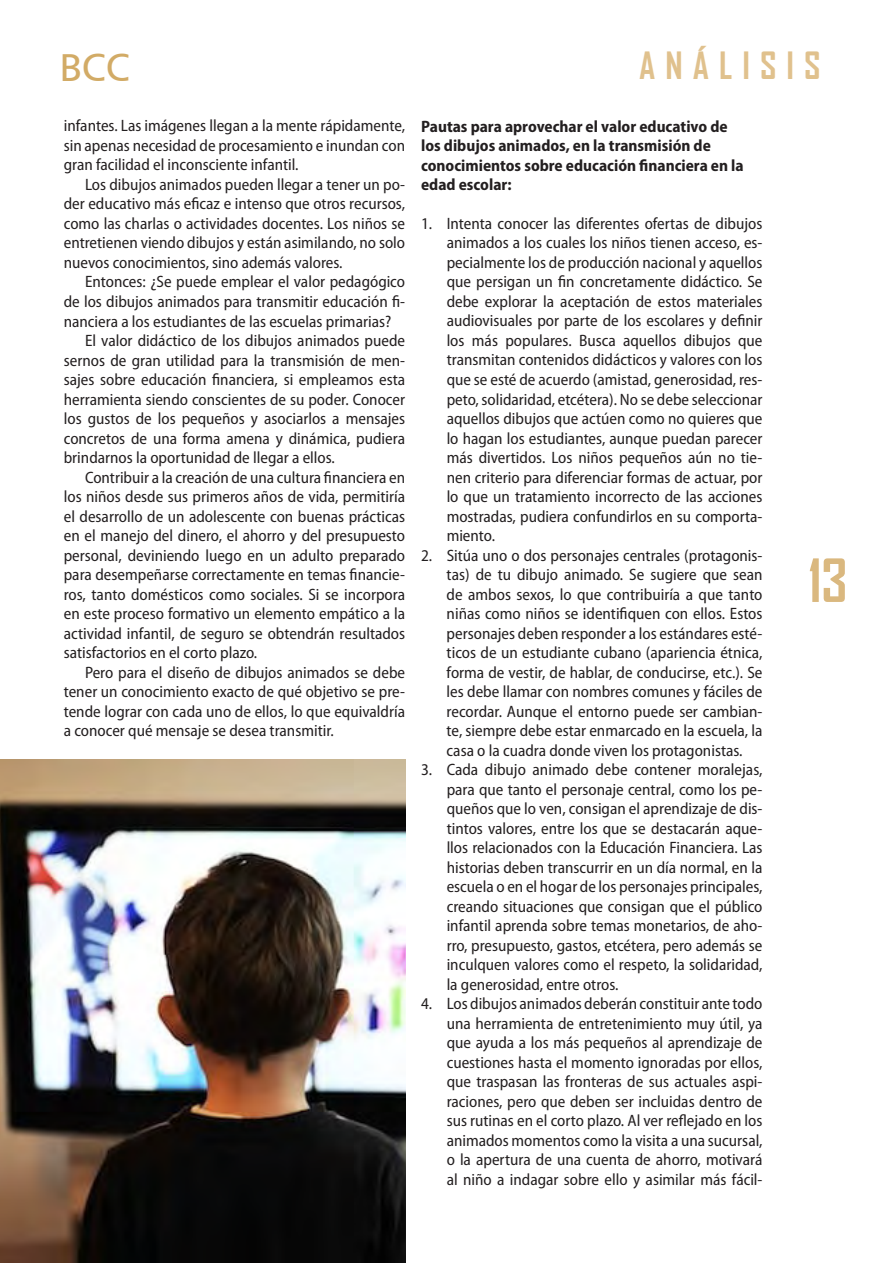
<style>
.page{position:relative;width:893px;height:1263px;background:#fff}
.page>*{position:absolute;margin:0;border:0;box-sizing:border-box;transform-origin:0 0}
.t1{font:700 57px "Agency FB";color:#dab87f}
.t2{font:39px "Humanist 777 BT Roman B";color:#d2ab66}
.t3{font:700 36px "Agency FB";letter-spacing:.28em;color:#e0c18d}
.CUERPO_BCC{font:semi-condensed 16.5px/19.5px "Myriad Pro";color:#231f20;text-align:justify}
.CUERPO_BCC-2{font:700 semi-condensed 16.5px/19.5px "Myriad Pro";color:#231f20}
</style>
<div class="page">
<img style="left:0;top:759px;width:405px;height:504px">
<h2 class="t2" style="left:60px;top:43px;width:72px">BCC</h2>
<h3 class="t3" style="left:639px;top:43px;width:183px">ANÁLISIS</h3>
<p class="CUERPO_BCC" style="left:64px;top:117px;width:343px">infantes. Las imágenes llegan a la mente rápidamente, sin apenas necesidad de procesamiento e inundan con gran facilidad el inconsciente infantil.</p>
<p class="CUERPO_BCC" style="left:64px;top:175px;width:343px;text-indent:21px">Los dibujos animados pueden llegar a tener un po&shy;der educativo más eficaz e intenso que otros recursos, como las charlas o actividades docentes. Los niños se entretienen viendo dibujos y están asimilando, no solo nuevos conocimientos, sino además valores.</p>
<p class="CUERPO_BCC" style="left:64px;top:273px;width:343px;text-indent:21px">Entonces: ¿Se puede emplear el valor pedagógico de los dibujos animados para transmitir educación fi&shy;nanciera a los estudiantes de las escuelas primarias?</p>
<p class="CUERPO_BCC" style="left:64px;top:331px;width:343px;text-indent:21px">El valor didáctico de los dibujos animados puede sernos de gran utilidad para la transmisión de men&shy;sajes sobre educación financiera, si empleamos esta herramienta siendo conscientes de su poder. Conocer los gustos de los pequeños y asociarlos a mensajes concretos de una forma amena y dinámica, pudiera brindarnos la oportunidad de llegar a ellos.</p>
<p class="CUERPO_BCC" style="left:64px;top:468px;width:343px;text-indent:21px">Contribuir a la creación de una cultura financiera en los niños desde sus primeros años de vida, permitiría el desarrollo de un adolescente con buenas prácticas en el manejo del dinero, el ahorro y del presupuesto personal, deviniendo luego en un adulto preparado para desempeñarse correctamente en temas financie&shy;ros, tanto domésticos como sociales. Si se incorpora en este proceso formativo un elemento empático a la actividad infantil, de seguro se obtendrán resultados satisfactorios en el corto plazo.</p>
<p class="CUERPO_BCC" style="left:64px;top:663px;width:343px;text-indent:21px">Pero para el diseño de dibujos animados se debe tener un conocimiento exacto de qué objetivo se pre&shy;tende lograr con cada uno de ellos, lo que equivaldría a conocer qué mensaje se desea transmitir.</p>
<p class="CUERPO_BCC-2" style="left:421px;top:116px;width:324px">Pautas para aprovechar el valor educativo de los dibujos animados, en la transmisión de conocimientos sobre educación financiera en la edad escolar:</p>
<p class="CUERPO_BCC" style="left:447px;top:214px;width:317px;text-indent:-26px">1. Intenta conocer las diferentes ofertas de dibujos animados a los cuales los niños tienen acceso, es&shy;pecialmente los de producción nacional y aquellos que persigan un fin concretamente didáctico. Se debe explorar la aceptación de estos materiales audiovisuales por parte de los escolares y definir los más populares. Busca aquellos dibujos que transmitan contenidos didácticos y valores con los que se esté de acuerdo (amistad, generosidad, res&shy;peto, solidaridad, etcétera). No se debe seleccionar aquellos dibujos que actúen como no quieres que lo hagan los estudiantes, aunque puedan parecer más divertidos. Los niños pequeños aún no tie&shy;nen criterio para diferenciar formas de actuar, por lo que un tratamiento incorrecto de las acciones mostradas, pudiera confundirlos en su comporta&shy;miento.</p>
<p class="CUERPO_BCC" style="left:447px;top:546px;width:317px;text-indent:-26px">2. Sitúa uno o dos personajes centrales (protagonis&shy;tas) de tu dibujo animado. Se sugiere que sean de ambos sexos, lo que contribuiría a que tanto niñas como niños se identifiquen con ellos. Estos personajes deben responder a los estándares esté&shy;ticos de un estudiante cubano (apariencia étnica, forma de vestir, de hablar, de conducirse, etc.). Se les debe llamar con nombres comunes y fáciles de recordar. Aunque el entorno puede ser cambian&shy;te, siempre debe estar enmarcado en la escuela, la casa o la cuadra donde viven los protagonistas.</p>
<p class="CUERPO_BCC" style="left:447px;top:760px;width:317px;text-indent:-26px">3. Cada dibujo animado debe contener moralejas, para que tanto el personaje central, como los pe&shy;queños que lo ven, consigan el aprendizaje de dis&shy;tintos valores, entre los que se destacarán aque&shy;llos relacionados con la Educación Financiera. Las historias deben transcurrir en un día normal, en la escuela o en el hogar de los personajes principales, creando situaciones que consigan que el público infantil aprenda sobre temas monetarios, de aho&shy;rro, presupuesto, gastos, etcétera, pero además se inculquen valores como el respeto, la solidaridad, la generosidad, entre otros.</p>
<p class="CUERPO_BCC" style="left:447px;top:994px;width:317px;text-indent:-26px">4. Los dibujos animados deberán constituir ante todo una herramienta de entretenimiento muy útil, ya que ayuda a los más pequeños al aprendizaje de cuestiones hasta el momento ignoradas por ellos, que traspasan las fronteras de sus actuales aspi&shy;raciones, pero que deben ser incluidas dentro de sus rutinas en el corto plazo. Al ver reflejado en los animados momentos como la visita a una sucursal, o la apertura de una cuenta de ahorro, motivará al niño a indagar sobre ello y asimilar más fácil-</p>
<h1 class="t1" style="left:808px;top:545px;width:41px">13</h1>
</div>
